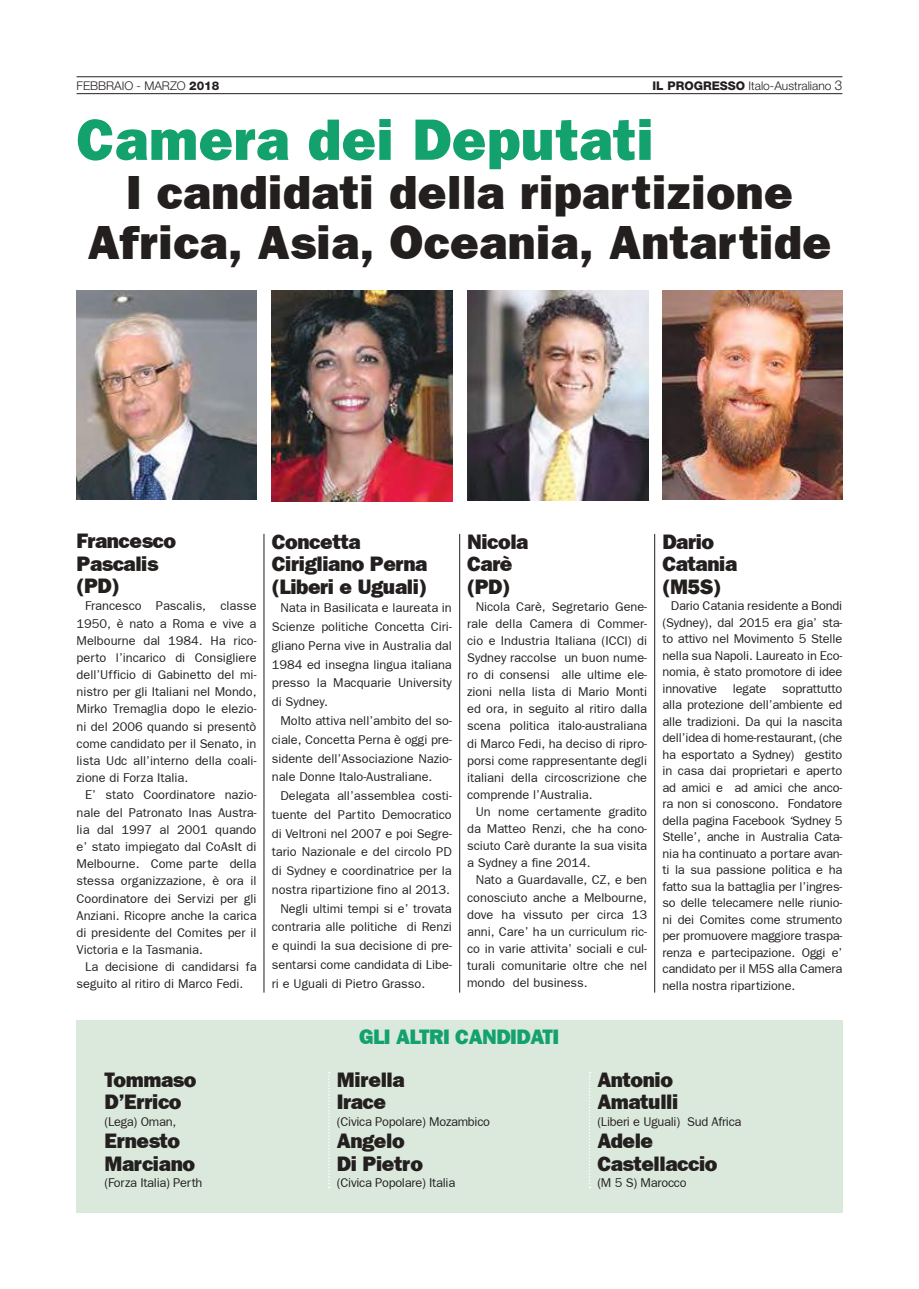
<style>
.page{position:relative;width:919px;height:1289px;background:#fff}
.page>*{position:absolute;margin:0;border:0;box-sizing:border-box;transform-origin:0 0}
.t1{font:58.5px "Frankfurt Gothic Heavy Plain";letter-spacing:.01em;color:#13a16d}
.t2{font:48px/49.5px "Frankfurt Gothic Heavy Plain";letter-spacing:.01em;color:#241f1f;text-align:center}
.t3{font:21px/22.5px "Frankfurt Gothic Heavy Plain";letter-spacing:-.02em;color:#241f1f}
.t4{font:21px "Frankfurt Gothic Heavy Plain";letter-spacing:-.02em;color:#13a16d}
.t5{font:12.75px/17.1px "Frankfurt Gothic Plain";color:#241f1f;text-align:justify}
.t6{font:12.75px "Frankfurt Gothic Plain";letter-spacing:-.02em;color:#241f1f}
.t7{font:300 12px "Helvetica Neue";color:#241f1f}
.s1{font-weight:800}
.s2{font-size:13.5px}
</style>
<div class="page">
<hr style="left:77px;top:76px;width:765px;height:1px;background:#241f1f">
<hr style="left:77px;top:93px;width:765px;height:1px;background:#241f1f">
<div style="left:76px;top:1019px;width:766px;height:193px;background:#dbe9dd"></div>
<img style="left:77px;top:290px;width:179px;height:209px">
<hr style="left:264px;top:534px;width:1px;height:458px;background:#241f1f">
<hr style="left:459px;top:534px;width:1px;height:458px;background:#241f1f">
<hr style="left:654px;top:534px;width:1px;height:458px;background:#241f1f">
<img style="left:467px;top:290px;width:181px;height:210px">
<img style="left:662px;top:290px;width:180px;height:209px">
<img style="left:272px;top:290px;width:180px;height:211px">
<svg style="left:328px;top:1072px;width:2px;height:115px"></svg>
<svg style="left:589px;top:1072px;width:1px;height:115px"></svg>
<p class="t7" style="left:77px;top:78px;width:144px">FEBBRAIO - MARZO <span class="s1">2018</span></p>
<p class="t7" style="left:652px;top:78px;width:191px"><span class="s1">IL PROGRESSO</span> Italo-Australiano <span class="s2">3</span></p>
<h1 class="t1" style="left:77px;top:105px;width:578px">Camera dei Deputati</h1>
<h2 class="t2" style="left:88px;top:167px;width:744px">I candidati della ripartizione<br>Africa, Asia, Oceania, Antartide</h2>
<h3 class="t3" style="left:77px;top:529px;width:101px">Francesco<br>Pascalis (PD)</h3>
<p class="t5" style="left:77px;top:597px;width:181px;text-indent:9px">Francesco Pascalis, classe 1950, è nato a Roma e vive a Melbourne dal 1984. Ha rico&shy;perto l’incarico di Consigliere dell’Ufficio di Gabinetto del mi&shy;nistro per gli Italiani nel Mondo, Mirko Tremaglia dopo le elezio&shy;ni del 2006 quando si presentò come candidato per il Senato, in lista Udc all’interno della coali&shy;zione di Forza Italia.</p>
<p class="t5" style="left:77px;top:786px;width:181px;text-indent:9px">E’ stato Coordinatore nazio&shy;nale del Patronato Inas Austra&shy;lia dal 1997 al 2001 quando e’ stato impiegato dal CoAsIt di Melbourne. Come parte della stessa organizzazione, è ora il Coordinatore dei Servizi per gli Anziani. Ricopre anche la carica di presidente del Comites per il Victoria e la Tasmania.</p>
<p class="t5" style="left:77px;top:958px;width:181px;text-indent:9px">La decisione di candidarsi fa seguito al ritiro di Marco Fedi.</p>
<h3 class="t3" style="left:104px;top:1067px;width:93px">Tommaso<br>D’Errico</h3>
<p class="t6" style="left:104px;top:1114px;width:73px">(Lega) Oman,</p>
<h3 class="t3" style="left:104px;top:1129px;width:92px">Ernesto<br>Marciano</h3>
<p class="t6" style="left:104px;top:1175px;width:99px">(Forza Italia) Perth</p>
<h3 class="t3" style="left:272px;top:529px;width:157px">Concetta<br>Cirigliano Perna (Liberi e Uguali)</h3>
<p class="t5" style="left:272px;top:598px;width:181px;line-height:18.8px;text-indent:9px">Nata in Basilicata e laureata in Scienze politiche Concetta Ciri&shy;gliano Perna vive in Australia dal 1984 ed insegna lingua italiana presso la Macquarie University di Sydney.</p>
<p class="t5" style="left:272px;top:711px;width:181px;line-height:18.8px;text-indent:9px">Molto attiva nell’ambito del so&shy;ciale, Concetta Perna è oggi pre&shy;sidente dell’Associazione Nazio&shy;nale Donne Italo-Australiane.</p>
<p class="t5" style="left:280px;top:786px;width:173px">Delegata all’assemblea costi-</p>
<p class="t5" style="left:272px;top:805px;width:181px">tuente del Partito Democratico</p>
<p class="t5" style="left:272px;top:824px;width:181px">di Veltroni nel 2007 e poi Segre-</p>
<p class="t5" style="left:272px;top:843px;width:181px">tario Nazionale e del circolo PD</p>
<p class="t5" style="left:272px;top:861px;width:181px">di Sydney e coordinatrice per la</p>
<p class="t5" style="left:272px;top:880px;width:180px">nostra ripartizione fino al 2013.</p>
<p class="t5" style="left:280px;top:899px;width:173px">Negli ultimi tempi si e’ trovata</p>
<p class="t5" style="left:272px;top:918px;width:181px">contraria alle politiche di Renzi</p>
<p class="t5" style="left:272px;top:937px;width:181px">e quindi la sua decisione di pre-</p>
<p class="t5" style="left:272px;top:955px;width:181px">sentarsi come candidata di Libe-</p>
<p class="t5" style="left:272px;top:974px;width:155px">ri e Uguali di Pietro Grasso.</p>
<h3 class="t3" style="left:467px;top:529px;width:63px">Nicola<br>Carè (PD)</h3>
<p class="t5" style="left:467px;top:597px;width:181px;text-indent:9px">Nicola Carè, Segretario Gene&shy;rale della Camera di Commer&shy;cio e Industria Italiana (ICCI) di Sydney raccolse un buon nume&shy;ro di consensi alle ultime ele&shy;zioni nella lista di Mario Monti ed ora, in seguito al ritiro dalla scena politica italo-australiana di Marco Fedi, ha deciso di ripro&shy;porsi come rappresentante degli italiani della circoscrizione che comprende l’Australia.</p>
<p class="t5" style="left:467px;top:802px;width:181px;text-indent:9px">Un nome certamente gradito da Matteo Renzi, che ha cono&shy;sciuto Carè durante la sua visita a Sydney a fine 2014.</p>
<p class="t5" style="left:467px;top:871px;width:181px;text-indent:9px">Nato a Guardavalle, CZ, e ben conosciuto anche a Melbourne, dove ha vissuto per circa 13 anni, Care’ ha un curriculum ric&shy;co in varie attivita’ sociali e cul&shy;turali comunitarie oltre che nel mondo del business.</p>
<h3 class="t4" style="left:359px;top:1024px;width:201px">GLI ALTRI CANDIDATI</h3>
<h3 class="t3" style="left:662px;top:529px;width:76px">Dario<br>Catania (M5S)</h3>
<p class="t5" style="left:662px;top:597px;width:181px;line-height:16.5px;text-indent:9px">Dario Catania residente a Bondi (Sydney), dal 2015 era gia’ sta&shy;to attivo nel Movimento 5 Stelle nella sua Napoli. Laureato in Eco&shy;nomia, è stato promotore di idee innovative legate soprattutto alla protezione dell’ambiente ed alle tradizioni. Da qui la nascita dell’idea di home-restaurant, (che ha esportato a Sydney) gestito in casa dai proprietari e aperto ad amici e ad amici che anco&shy;ra non si conoscono. Fondatore della pagina Facebook ‘Sydney 5<br>Stelle’, anche in Australia Cata&shy;nia ha continuato a portare avan&shy;ti la sua passione politica e ha fatto sua la battaglia per l’ingres&shy;so delle telecamere nelle riunio&shy;ni dei Comites come strumento per promuovere maggiore traspa&shy;renza e partecipazione. Oggi e’ candidato per il M5S alla Camera nella nostra ripartizione.</p>
<h3 class="t3" style="left:337px;top:1067px;width:69px">Mirella<br>Irace</h3>
<p class="t6" style="left:337px;top:1114px;width:155px">(Civica Popolare) Mozambico</p>
<h3 class="t3" style="left:337px;top:1129px;width:87px">Angelo<br>Di Pietro</h3>
<p class="t6" style="left:337px;top:1175px;width:120px">(Civica Popolare) Italia</p>
<h3 class="t3" style="left:597px;top:1067px;width:83px">Antonio<br>Amatulli</h3>
<p class="t6" style="left:597px;top:1114px;width:146px">(Liberi e Uguali) Sud Africa</p>
<h3 class="t3" style="left:597px;top:1129px;width:122px">Adele<br>Castellaccio</h3>
<p class="t6" style="left:597px;top:1175px;width:91px">(M 5 S) Marocco</p>
</div>
